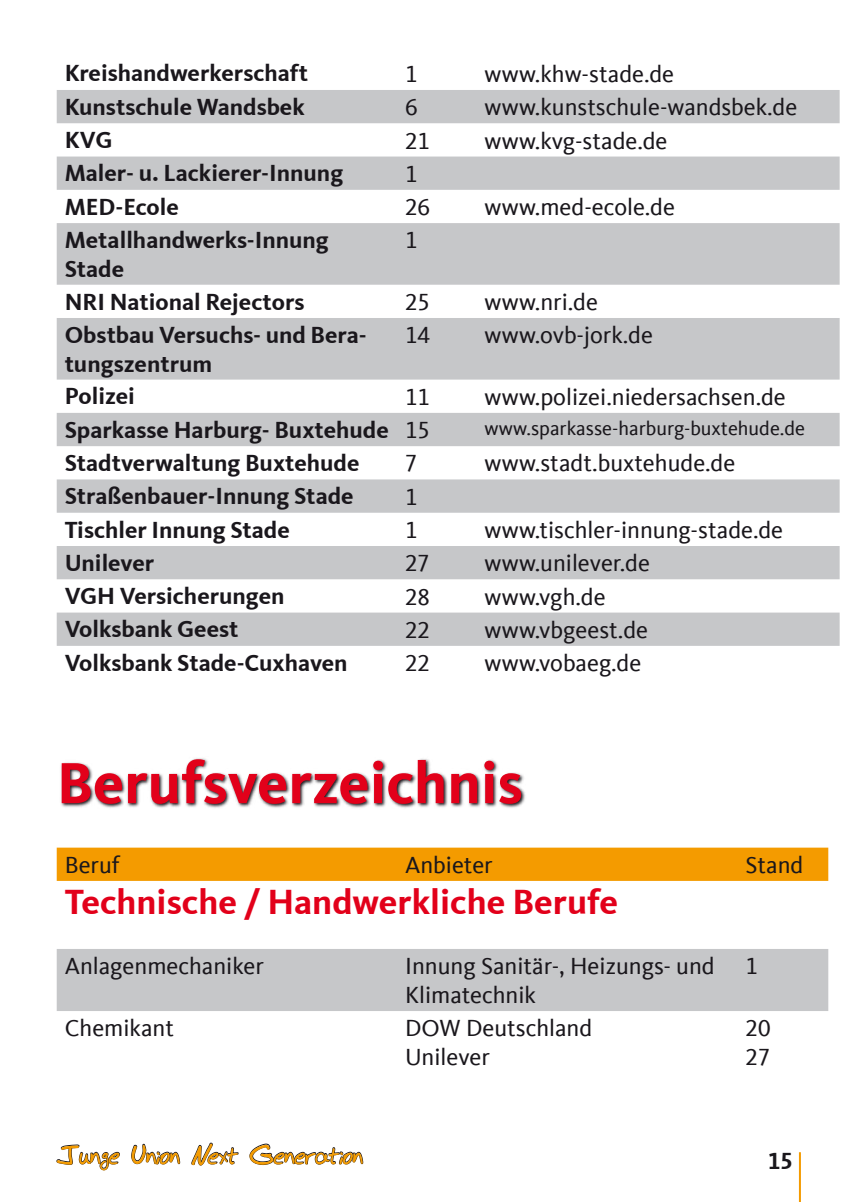
<style>
.page{position:relative;width:851px;height:1202px;background:#fff}
.page>*{position:absolute;margin:0;border:0;box-sizing:border-box;transform-origin:0 0}
.t1{font:700 60px "CDU Kievit Tab";color:#e2001a}
.t2{font:700 36px "CDU Kievit Tab";color:#e2001a}
.t3{font:24px/28.8px "CDU Kievit Tab";color:#1a171c}
.t4{font:700 24px/28.8px "CDU Kievit Tab";color:#1a171c}
.t5{font:700 24px "Bud Hand";color:#f49b00}
.t6{font:20px "CDU Kievit Tab";color:#1a171c}
.s1{font-weight:400}
</style>
<div class="page">
<svg style="left:56px;top:1144px;width:64px;height:27px"></svg>
<svg style="left:131px;top:1143px;width:50px;height:22px"></svg>
<svg style="left:191px;top:1142px;width:48px;height:24px"></svg>
<svg style="left:249px;top:1143px;width:114px;height:22px"></svg>
<hr style="left:798px;top:1152px;width:2px;height:50px;background:#f49b00">
<svg style="left:57px;top:90px;width:782px;height:556px;fill:#c6c7c9"></svg>
<svg style="left:61px;top:758px;width:465px;height:50px"></svg>
<div style="left:57px;top:848px;width:771px;height:33px;background:#f49b00"></div>
<div style="left:57px;top:949px;width:771px;height:62px;background:#c6c7c9"></div>
<p class="t4" style="left:65px;top:59px;width:245px">Kreishandwerkerschaft</p>
<p class="t3" style="left:405px;top:60px;width:14px">1</p>
<p class="t3" style="left:484px;top:60px;width:191px">www.khw-stade.de</p>
<p class="t4" style="left:65px;top:92px;width:241px">Kunstschule Wandsbek</p>
<p class="t3" style="left:405px;top:93px;width:14px">6</p>
<p class="t3" style="left:484px;top:93px;width:314px">www.kunstschule-wandsbek.de</p>
<p class="t4" style="left:65px;top:126px;width:49px">KVG</p>
<p class="t3" style="left:405px;top:126px;width:27px">21</p>
<p class="t3" style="left:484px;top:126px;width:184px">www.kvg-stade.de</p>
<p class="t4" style="left:65px;top:159px;width:280px">Maler- u. Lackierer-Innung</p>
<p class="t3" style="left:405px;top:160px;width:14px">1</p>
<p class="t4" style="left:65px;top:192px;width:116px">MED-Ecole</p>
<p class="t3" style="left:405px;top:193px;width:27px">26</p>
<p class="t3" style="left:484px;top:193px;width:192px">www.med-ecole.de</p>
<p class="t4" style="left:65px;top:225px;width:266px">Metallhandwerks-Innung<br>Stade</p>
<p class="t3" style="left:405px;top:226px;width:14px">1</p>
<p class="t4" style="left:65px;top:287px;width:241px">NRI National Rejectors</p>
<p class="t3" style="left:405px;top:288px;width:27px">25</p>
<p class="t3" style="left:484px;top:288px;width:115px">www.nri.de</p>
<p class="t4" style="left:65px;top:320px;width:303px">Obstbau Versuchs- und Bera&shy;tungszentrum</p>
<p class="t3" style="left:405px;top:321px;width:27px">14</p>
<p class="t3" style="left:484px;top:321px;width:170px">www.ovb-jork.de</p>
<p class="t4" style="left:65px;top:382px;width:72px">Polizei</p>
<p class="t3" style="left:405px;top:383px;width:27px">11</p>
<p class="t3" style="left:484px;top:383px;width:303px">www.polizei.niedersachsen.de</p>
<p class="t4" style="left:65px;top:415px;width:367px">Sparkasse Harburg- Buxtehude <span class="s1">15</span></p>
<p class="t6" style="left:484px;top:417px;width:322px">www.sparkasse-harburg-buxtehude.de</p>
<p class="t4" style="left:65px;top:448px;width:296px">Stadtverwaltung Buxtehude</p>
<p class="t3" style="left:405px;top:449px;width:14px">7</p>
<p class="t3" style="left:484px;top:449px;width:252px">www.stadt.buxtehude.de</p>
<p class="t4" style="left:65px;top:482px;width:290px">Straßenbauer-Innung Stade</p>
<p class="t3" style="left:405px;top:483px;width:14px">1</p>
<p class="t4" style="left:65px;top:515px;width:226px">Tischler Innung Stade</p>
<p class="t3" style="left:405px;top:516px;width:14px">1</p>
<p class="t3" style="left:484px;top:516px;width:300px">www.tischler-innung-stade.de</p>
<p class="t4" style="left:65px;top:548px;width:91px">Unilever</p>
<p class="t3" style="left:405px;top:549px;width:27px">27</p>
<p class="t3" style="left:484px;top:549px;width:167px">www.unilever.de</p>
<p class="t4" style="left:65px;top:582px;width:221px">VGH Versicherungen</p>
<p class="t3" style="left:405px;top:582px;width:27px">28</p>
<p class="t3" style="left:484px;top:582px;width:122px">www.vgh.de</p>
<p class="t4" style="left:65px;top:615px;width:175px">Volksbank Geest</p>
<p class="t3" style="left:405px;top:616px;width:27px">22</p>
<p class="t3" style="left:484px;top:616px;width:165px">www.vbgeest.de</p>
<p class="t4" style="left:65px;top:648px;width:284px">Volksbank Stade-Cuxhaven</p>
<p class="t3" style="left:405px;top:649px;width:27px">22</p>
<p class="t3" style="left:484px;top:649px;width:158px">www.vobaeg.de</p>
<h1 class="t1" style="left:57px;top:748px;width:467px">Berufsverzeichnis</h1>
<p class="t3" style="left:65px;top:851px;width:57px">Beruf</p>
<p class="t3" style="left:405px;top:851px;width:89px">Anbieter</p>
<p class="t3" style="left:745px;top:851px;width:59px">Stand</p>
<h2 class="t2" style="left:65px;top:881px;width:555px">Technische / Handwerkliche Berufe</h2>
<p class="t3" style="left:65px;top:952px;width:201px">Anlagenmechaniker</p>
<p class="t3" style="left:405px;top:952px;width:311px">Innung Sanitär-, Heizungs- und<br>Klimatechnik</p>
<p class="t3" style="left:745px;top:952px;width:14px">1</p>
<p class="t3" style="left:65px;top:1014px;width:111px">Chemikant</p>
<p class="t3" style="left:405px;top:1014px;width:189px">DOW Deutschland<br>Unilever</p>
<p class="t3" style="left:745px;top:1014px;width:27px">20<br>27</p>
<p class="t5" style="left:57px;top:1142px;width:307px">Junge Union Next Generation</p>
<p class="t4" style="left:767px;top:1146px;width:24px">15</p>
</div>
